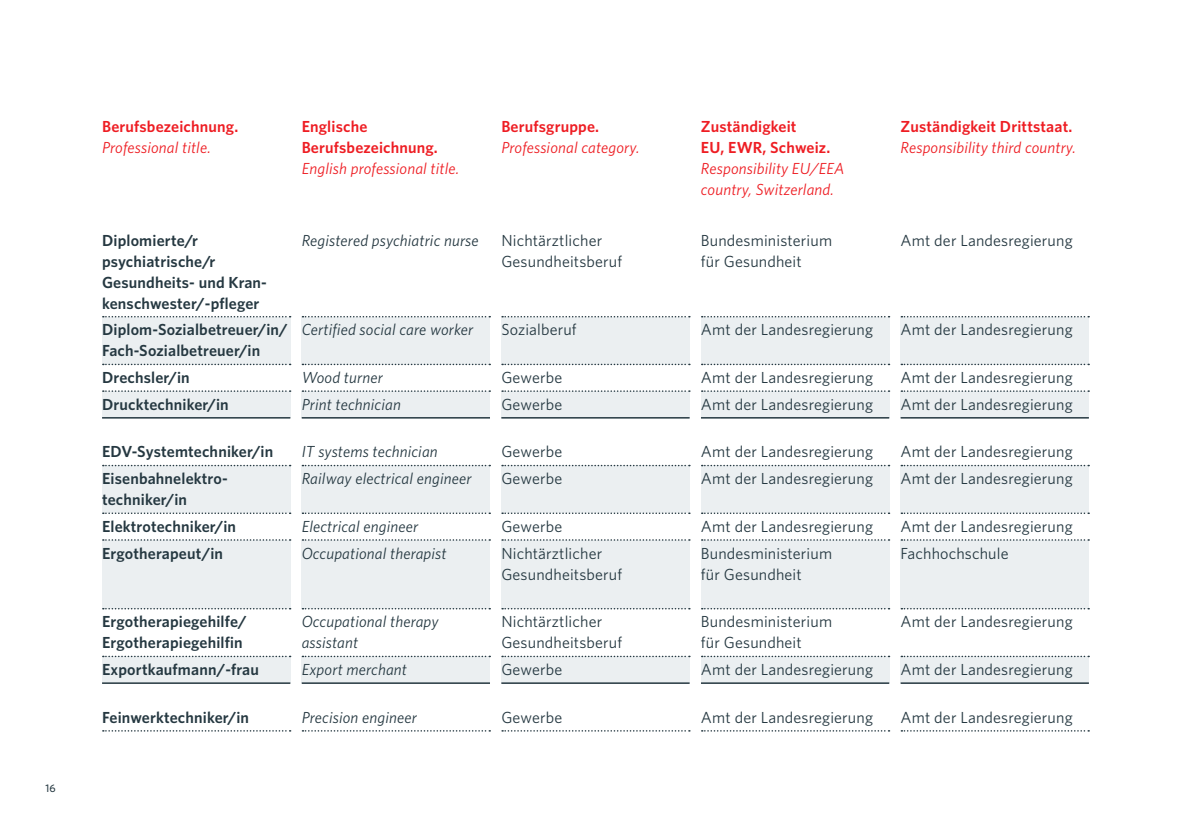
<style>
.page{position:relative;width:1191px;height:840px;background:#fff}
.page>*{position:absolute;margin:0;border:0;box-sizing:border-box;transform-origin:0 0}
.t1{font:16px/26.6px "Whitney";letter-spacing:.01em;color:#253841}
.t2{font:600 16px/21px "Whitney";letter-spacing:.01em;color:#253841}
.t3{font:italic 16px/26.6px "Whitney";letter-spacing:.01em;color:#253841}
.t4{font:italic 16px/21px "Whitney";letter-spacing:.01em;color:#ee1d23}
.t5{font:600 16px/21px "Whitney";letter-spacing:.01em;color:#ee1d23}
.t6{font:500 11px "Whitney";color:#253841}
</style>
<div class="page">
<div style="left:102px;top:465px;width:188px;height:48px;background:#ebeff1"></div>
<div style="left:302px;top:465px;width:188px;height:48px;background:#ebeff1"></div>
<div style="left:501px;top:465px;width:188px;height:48px;background:#ebeff1"></div>
<div style="left:701px;top:465px;width:188px;height:48px;background:#ebeff1"></div>
<div style="left:900px;top:465px;width:189px;height:48px;background:#ebeff1"></div>
<div style="left:102px;top:316px;width:188px;height:48px;background:#ebeff1"></div>
<div style="left:302px;top:316px;width:188px;height:48px;background:#ebeff1"></div>
<div style="left:501px;top:316px;width:188px;height:48px;background:#ebeff1"></div>
<div style="left:701px;top:316px;width:188px;height:48px;background:#ebeff1"></div>
<div style="left:900px;top:316px;width:189px;height:48px;background:#ebeff1"></div>
<div style="left:102px;top:391px;width:188px;height:26px;background:#ebeff1"></div>
<div style="left:302px;top:391px;width:188px;height:26px;background:#ebeff1"></div>
<div style="left:501px;top:391px;width:188px;height:26px;background:#ebeff1"></div>
<div style="left:701px;top:391px;width:188px;height:26px;background:#ebeff1"></div>
<div style="left:900px;top:391px;width:189px;height:26px;background:#ebeff1"></div>
<div style="left:102px;top:540px;width:188px;height:68px;background:#ebeff1"></div>
<div style="left:302px;top:540px;width:188px;height:68px;background:#ebeff1"></div>
<div style="left:501px;top:540px;width:188px;height:68px;background:#ebeff1"></div>
<div style="left:701px;top:540px;width:188px;height:68px;background:#ebeff1"></div>
<div style="left:900px;top:540px;width:189px;height:68px;background:#ebeff1"></div>
<div style="left:102px;top:656px;width:188px;height:26px;background:#ebeff1"></div>
<div style="left:302px;top:656px;width:188px;height:26px;background:#ebeff1"></div>
<div style="left:501px;top:656px;width:188px;height:26px;background:#ebeff1"></div>
<div style="left:701px;top:656px;width:188px;height:26px;background:#ebeff1"></div>
<div style="left:900px;top:656px;width:189px;height:26px;background:#ebeff1"></div>
<svg style="left:103px;top:316px;width:188px;height:1px"></svg>
<svg style="left:103px;top:363px;width:188px;height:2px"></svg>
<svg style="left:103px;top:390px;width:188px;height:1px"></svg>
<hr style="left:102px;top:417px;width:188px;height:1px;background:#253841">
<svg style="left:103px;top:464px;width:188px;height:2px"></svg>
<svg style="left:103px;top:512px;width:188px;height:1px"></svg>
<svg style="left:103px;top:539px;width:188px;height:1px"></svg>
<svg style="left:103px;top:607px;width:188px;height:2px"></svg>
<svg style="left:103px;top:655px;width:188px;height:1px"></svg>
<hr style="left:102px;top:682px;width:188px;height:1px;background:#253841">
<svg style="left:103px;top:730px;width:188px;height:1px"></svg>
<svg style="left:502px;top:316px;width:188px;height:1px"></svg>
<svg style="left:502px;top:363px;width:188px;height:2px"></svg>
<svg style="left:502px;top:390px;width:188px;height:1px"></svg>
<hr style="left:501px;top:417px;width:188px;height:1px;background:#253841">
<svg style="left:502px;top:464px;width:188px;height:2px"></svg>
<svg style="left:502px;top:512px;width:188px;height:1px"></svg>
<svg style="left:502px;top:539px;width:188px;height:1px"></svg>
<svg style="left:502px;top:607px;width:188px;height:2px"></svg>
<svg style="left:502px;top:655px;width:188px;height:1px"></svg>
<hr style="left:501px;top:682px;width:188px;height:1px;background:#253841">
<svg style="left:502px;top:730px;width:188px;height:1px"></svg>
<svg style="left:302px;top:316px;width:188px;height:1px"></svg>
<svg style="left:302px;top:363px;width:188px;height:2px"></svg>
<svg style="left:302px;top:390px;width:188px;height:1px"></svg>
<hr style="left:302px;top:417px;width:188px;height:1px;background:#253841">
<svg style="left:302px;top:464px;width:188px;height:2px"></svg>
<svg style="left:302px;top:512px;width:188px;height:1px"></svg>
<svg style="left:302px;top:539px;width:188px;height:1px"></svg>
<svg style="left:302px;top:608px;width:188px;height:1px"></svg>
<svg style="left:302px;top:655px;width:188px;height:1px"></svg>
<hr style="left:302px;top:682px;width:188px;height:1px;background:#253841">
<svg style="left:302px;top:730px;width:188px;height:1px"></svg>
<svg style="left:701px;top:316px;width:188px;height:1px"></svg>
<svg style="left:701px;top:363px;width:188px;height:2px"></svg>
<svg style="left:701px;top:390px;width:188px;height:1px"></svg>
<hr style="left:701px;top:417px;width:188px;height:1px;background:#253841">
<svg style="left:701px;top:464px;width:188px;height:2px"></svg>
<svg style="left:701px;top:512px;width:188px;height:1px"></svg>
<svg style="left:701px;top:539px;width:188px;height:1px"></svg>
<svg style="left:701px;top:608px;width:188px;height:1px"></svg>
<svg style="left:701px;top:655px;width:188px;height:1px"></svg>
<hr style="left:701px;top:682px;width:188px;height:1px;background:#253841">
<svg style="left:701px;top:730px;width:188px;height:1px"></svg>
<svg style="left:901px;top:316px;width:188px;height:1px"></svg>
<svg style="left:901px;top:363px;width:188px;height:2px"></svg>
<svg style="left:901px;top:390px;width:188px;height:1px"></svg>
<hr style="left:900px;top:417px;width:189px;height:1px;background:#253841">
<svg style="left:901px;top:464px;width:188px;height:2px"></svg>
<svg style="left:901px;top:512px;width:188px;height:1px"></svg>
<svg style="left:901px;top:539px;width:188px;height:1px"></svg>
<svg style="left:901px;top:608px;width:188px;height:1px"></svg>
<svg style="left:901px;top:655px;width:188px;height:1px"></svg>
<hr style="left:900px;top:682px;width:189px;height:1px;background:#253841">
<svg style="left:901px;top:730px;width:188px;height:1px"></svg>
<p class="t6" style="left:45px;top:780px;width:12px">16</p>
<p class="t5" style="left:102px;top:115px;width:138px">Berufsbezeichnung.</p>
<p class="t4" style="left:102px;top:136px;width:110px">Professional title.</p>
<p class="t5" style="left:302px;top:115px;width:138px">Englische<br>Berufsbezeichnung.</p>
<p class="t4" style="left:302px;top:157px;width:159px">English professional title.</p>
<p class="t2" style="left:102px;top:229px;width:166px">Diplomierte/r psychiatrische/r<br>Gesundheits- und Kran&shy;kenschwester/-pfleger</p>
<p class="t2" style="left:102px;top:319px;width:187px">Diplom-Sozialbetreuer/in/<br>Fach-Sozialbetreuer/in</p>
<p class="t2" style="left:102px;top:363px;width:128px;line-height:26.6px">Drechsler/in<br>Drucktechniker/in</p>
<p class="t2" style="left:102px;top:438px;width:173px;line-height:26.6px">EDV-Systemtechniker/in<br>Eisenbahnelektro-</p>
<p class="t2" style="left:102px;top:485px;width:135px;line-height:26.6px">techniker/in<br>Elektrotechniker/in<br>Ergotherapeut/in</p>
<p class="t3" style="left:302px;top:226px;width:178px">Registered psychiatric nurse</p>
<p class="t3" style="left:302px;top:316px;width:173px">Certified social care worker</p>
<p class="t3" style="left:302px;top:363px;width:101px">Wood turner<br>Print technician</p>
<p class="t3" style="left:302px;top:438px;width:171px">IT systems technician<br>Railway electrical engineer</p>
<p class="t3" style="left:302px;top:512px;width:146px">Electrical engineer<br>Occupational therapist</p>
<p class="t2" style="left:102px;top:610px;width:146px">Ergotherapiegehilfe/<br>Ergotherapiegehilfin</p>
<p class="t2" style="left:102px;top:658px;width:158px">Exportkaufmann/-frau</p>
<p class="t2" style="left:102px;top:706px;width:149px">Feinwerktechniker/in</p>
<p class="t3" style="left:302px;top:610px;width:138px;line-height:21px">Occupational therapy assistant</p>
<p class="t3" style="left:302px;top:655px;width:107px">Export merchant</p>
<p class="t3" style="left:302px;top:703px;width:117px">Precision engineer</p>
<p class="t5" style="left:501px;top:115px;width:99px">Berufsgruppe.</p>
<p class="t4" style="left:501px;top:136px;width:140px">Professional category.</p>
<p class="t1" style="left:501px;top:229px;width:122px;line-height:21px">Nichtärztlicher<br>Gesundheitsberuf</p>
<p class="t1" style="left:501px;top:316px;width:77px">Sozialberuf</p>
<p class="t1" style="left:501px;top:363px;width:62px">Gewerbe<br>Gewerbe</p>
<p class="t1" style="left:501px;top:438px;width:62px">Gewerbe<br>Gewerbe</p>
<p class="t1" style="left:501px;top:512px;width:102px">Gewerbe<br>Nichtärztlicher</p>
<p class="t1" style="left:501px;top:560px;width:122px">Gesundheitsberuf</p>
<p class="t1" style="left:501px;top:610px;width:122px;line-height:21px">Nichtärztlicher<br>Gesundheitsberuf</p>
<p class="t1" style="left:501px;top:655px;width:62px">Gewerbe</p>
<p class="t1" style="left:501px;top:703px;width:62px">Gewerbe</p>
<p class="t5" style="left:701px;top:115px;width:131px">Zuständigkeit<br>EU, EWR, Schweiz.</p>
<p class="t4" style="left:701px;top:157px;width:145px">Responsibility EU/EEA country, Switzerland.</p>
<p class="t1" style="left:701px;top:229px;width:133px;line-height:21px">Bundesministerium für Gesundheit</p>
<p class="t1" style="left:701px;top:316px;width:174px">Amt der Landesregierung</p>
<p class="t1" style="left:701px;top:363px;width:174px">Amt der Landesregierung<br>Amt der Landesregierung</p>
<p class="t1" style="left:701px;top:438px;width:174px">Amt der Landesregierung<br>Amt der Landesregierung</p>
<p class="t1" style="left:701px;top:512px;width:174px">Amt der Landesregierung<br>Bundesministerium</p>
<p class="t1" style="left:701px;top:560px;width:102px">für Gesundheit</p>
<p class="t1" style="left:701px;top:610px;width:133px;line-height:21px">Bundesministerium für Gesundheit</p>
<p class="t1" style="left:701px;top:655px;width:174px">Amt der Landesregierung</p>
<p class="t1" style="left:701px;top:703px;width:174px">Amt der Landesregierung</p>
<p class="t5" style="left:900px;top:115px;width:173px">Zuständigkeit Drittstaat.</p>
<p class="t4" style="left:900px;top:136px;width:177px">Responsibility third country.</p>
<p class="t1" style="left:900px;top:226px;width:174px">Amt der Landesregierung</p>
<p class="t1" style="left:900px;top:316px;width:174px">Amt der Landesregierung</p>
<p class="t1" style="left:900px;top:363px;width:174px">Amt der Landesregierung<br>Amt der Landesregierung</p>
<p class="t1" style="left:900px;top:438px;width:174px">Amt der Landesregierung<br>Amt der Landesregierung</p>
<p class="t1" style="left:900px;top:512px;width:174px">Amt der Landesregierung<br>Fachhochschule</p>
<p class="t1" style="left:900px;top:607px;width:174px">Amt der Landesregierung</p>
<p class="t1" style="left:900px;top:655px;width:174px">Amt der Landesregierung</p>
<p class="t1" style="left:900px;top:703px;width:174px">Amt der Landesregierung</p>
</div>
